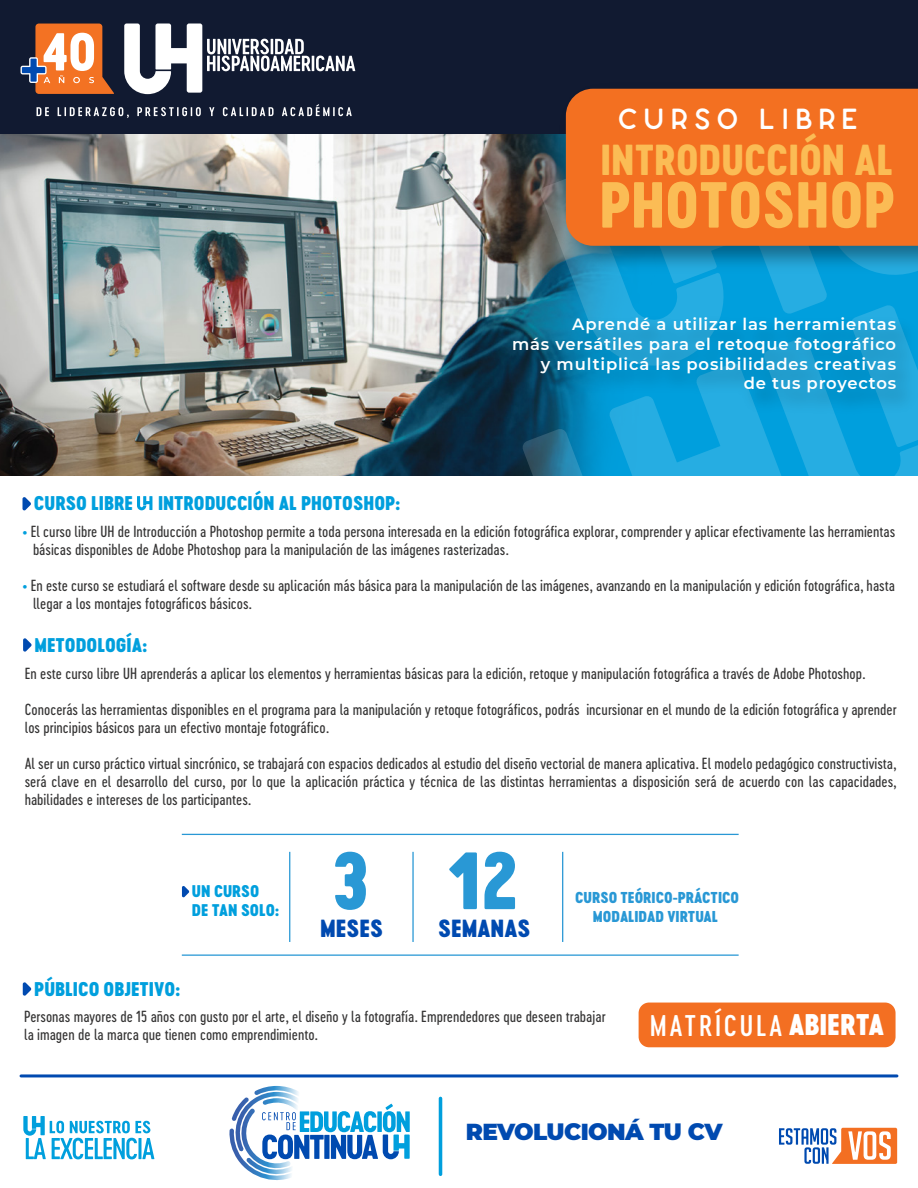
<style>
.page{position:relative;width:918px;height:1188px;background:#fff}
.page>*{position:absolute;margin:0;border:0;box-sizing:border-box;transform-origin:0 0}
.t1{font:75.6px "Cervo Neue Black Neue";color:#2998d5}
.t2{font:60.6px "Cervo Neue Extra Bold Neue";color:#fbbc55}
.t3{font:40.5px "Cervo Neue Extra Bold Neue";color:#fbbc55}
.t4{font:29.1px "ENRIQ Bold";letter-spacing:.2em;color:#fff}
.t5{font:27.9px "Cervo Neue Medium Neue";letter-spacing:.1em;color:#fff}
.t6{font:900 23.1px "Montserrat";letter-spacing:-.025em;color:#004ab0}
.t7{font:23.1px "Cervo Neue Black Neue";color:#004ab0}
.t8{font:18.6px "Cervo Neue Black Neue";color:#009fdd}
.t9{font:600 16.35px/19.6px "Montserrat";letter-spacing:.05em;color:#fff;text-align:right}
.t10{font:15.75px/18.9px "Cervo Neue Black Neue";color:#009fdd}
.t11{font:15px/18px "Cervo Neue Regular Neue";color:#343333}
.t12{font:14.7px/19.2px "Cervo Neue Black Neue";color:#2998d5;text-align:center}
.s1{color:#009fdd}
.s2{font-family:"Cervo Neue Black Neue"}
</style>
<div class="page">
<div style="left:0;top:0;width:918px;height:438px;background:#111a31"></div>
<img style="left:0;top:134px;width:523px;height:342px">
<svg style="left:523px;top:134px;width:395px;height:342px;background:#1d93c1"></svg>
<hr style="left:21px;top:1074px;width:876px;height:3px;background:#004ab0">
<svg style="left:137px;top:496px;width:15px;height:14px"></svg>
<svg style="left:23px;top:497px;width:8px;height:14px"></svg>
<svg style="left:23px;top:638px;width:9px;height:14px"></svg>
<svg style="left:124px;top:24px;width:231px;height:70px"></svg>
<svg style="left:37px;top:107px;width:12px;height:9px"></svg>
<svg style="left:58px;top:107px;width:71px;height:11px"></svg>
<svg style="left:137px;top:107px;width:64px;height:9px"></svg>
<svg style="left:209px;top:107px;width:5px;height:9px"></svg>
<svg style="left:223px;top:107px;width:51px;height:9px"></svg>
<svg style="left:282px;top:104px;width:70px;height:12px"></svg>
<svg style="left:21px;top:24px;width:93px;height:70px"></svg>
<svg style="left:23px;top:982px;width:8px;height:14px"></svg>
<svg style="left:182px;top:886px;width:7px;height:12px"></svg>
<hr style="left:412px;top:852px;width:2px;height:90px;background:#2998d5">
<hr style="left:289px;top:852px;width:1px;height:90px;background:#2998d5">
<hr style="left:562px;top:852px;width:1px;height:90px;background:#2998d5">
<hr style="left:182px;top:834px;width:557px;height:1px;background:#2998d5">
<hr style="left:182px;top:955px;width:557px;height:1px;background:#2998d5">
<div style="left:639px;top:1003px;width:257px;height:44px;background:#f36f22;border-radius:10px"></div>
<img style="left:554px;top:88px;width:364px;height:192px">
<div style="left:566px;top:89px;width:352px;height:157px;background:#f37021"></div>
<img style="left:501px;top:305px;width:417px;height:119px">
<hr style="left:439px;top:1098px;width:3px;height:76px;background:#009fdd">
<svg style="left:229px;top:1085px;width:181px;height:95px"></svg>
<svg style="left:779px;top:1128px;width:118px;height:36px"></svg>
<svg style="left:23px;top:1116px;width:131px;height:43px"></svg>
<h3 class="t4" style="left:618px;top:95px;width:241px">CURSO LIBRE</h3>
<h3 class="t3" style="left:601px;top:131px;width:294px">INTRODUCCIÓN AL</h3>
<h2 class="t2" style="left:599px;top:162px;width:297px">PHOTOSHOP</h2>
<p class="t8" style="left:34px;top:490px;width:101px">CURSO LIBRE</p>
<p class="t8" style="left:158px;top:490px;width:244px">INTRODUCCIÓN AL PHOTOSHOP:</p>
<p class="t9" style="left:512px;top:314px;width:386px">Aprendé a utilizar las herramientas<br>más versátiles para el retoque fotográfico y multiplicá las posibilidades creativas<br>de tus proyectos</p>
<p class="t11" style="left:33px;top:522px;width:864px;text-indent:-10px"><span class="s1">•</span> El curso libre UH de Introducción a Photoshop permite a toda persona interesada en la edición fotográfica explorar, comprender y aplicar efectivamente las herramientas básicas disponibles de Adobe Photoshop para la manipulación de las imágenes rasterizadas.</p>
<p class="t11" style="left:33px;top:576px;width:863px;text-indent:-10px"><span class="s1">•</span> En este curso se estudiará el software desde su aplicación más básica para la manipulación de las imágenes, avanzando en la manipulación y edición fotográfica, hasta llegar a los montajes fotográficos básicos.</p>
<p class="t8" style="left:35px;top:631px;width:114px">METODOLOGÍA:</p>
<p class="t11" style="left:25px;top:664px;width:842px">En este curso libre UH aprenderás a aplicar los elementos y herramientas básicas para la edición, retoque y manipulación fotográfica a través de Adobe Photoshop.</p>
<p class="t11" style="left:25px;top:700px;width:873px">Conocerás las herramientas disponibles en el programa para la manipulación y retoque fotográficos, podrás incursionar en el mundo de la edición fotográfica y aprender los principios básicos para un efectivo montaje fotográfico.</p>
<p class="t11" style="left:25px;top:754px;width:873px;text-align:justify">Al ser un curso práctico virtual sincrónico, se trabajará con espacios dedicados al estudio del diseño vectorial de manera aplicativa. El modelo pedagógico constructivista, será clave en el desarrollo del curso, por lo que la aplicación práctica y técnica de las distintas herramientas a disposición será de acuerdo con las capacidades, habilidades e intereses de los participantes.</p>
<p class="t10" style="left:192px;top:882px;width:89px">UN CURSO<br>DE TAN SOLO:</p>
<h1 class="t1" style="left:332px;top:826px;width:39px">3</h1>
<h3 class="t7" style="left:320px;top:911px;width:65px">MESES</h3>
<h1 class="t1" style="left:448px;top:826px;width:71px">12</h1>
<h3 class="t7" style="left:438px;top:911px;width:94px">SEMANAS</h3>
<p class="t12" style="left:575px;top:887px;width:166px">CURSO TEÓRICO-PRÁCTICO<br>MODALIDAD VIRTUAL</p>
<p class="t8" style="left:34px;top:975px;width:148px">PÚBLICO OBJETIVO:</p>
<p class="t11" style="left:24px;top:1007px;width:583px">Personas mayores de 15 años con gusto por el arte, el diseño y la fotografía. Emprendedores que deseen trabajar la imagen de la marca que tienen como emprendimiento.</p>
<h3 class="t5" style="left:650px;top:1007px;width:236px">MATRÍCULA <span class="s2">ABIERTA</span></h3>
<h3 class="t6" style="left:466px;top:1114px;width:258px">REVOLUCIONÁ TU CV</h3>
</div>
